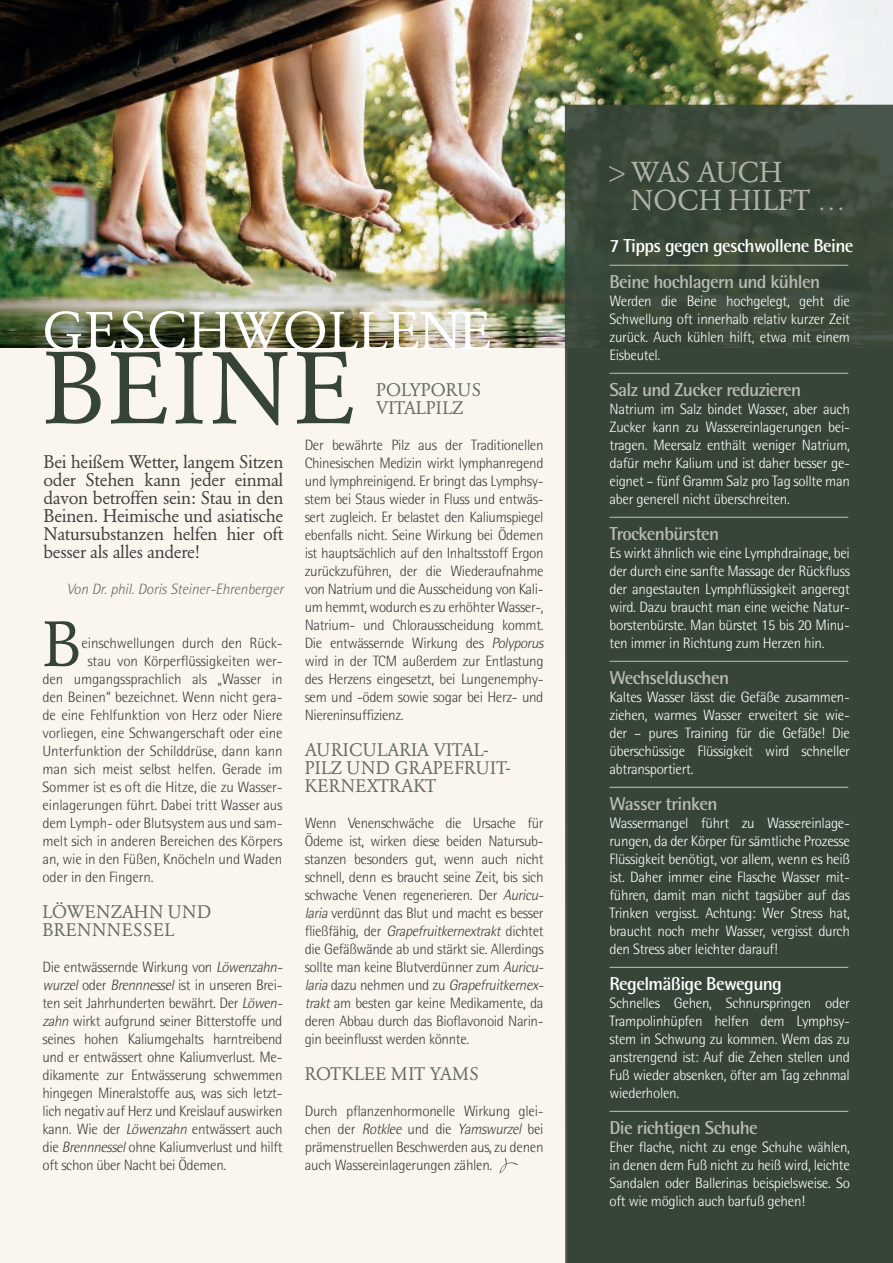
<style>
.page{position:relative;width:893px;height:1263px;background:#faf6ee}
.page>*{position:absolute;margin:0;border:0;box-sizing:border-box;transform-origin:0 0}
.t1{font:100.95px "Garamond BQ";letter-spacing:.03em;color:#364438}
.t2{font:63px "Garamond BQ";color:#364438}
.t3{font:53.1px "Garamond BQ";letter-spacing:-.01em;color:#fff}
.t4{font:28.5px/28.5px "Garamond BQ";color:#b1b2ac}
.t5{font:700 18.75px "AT Rotis Semi Sans";letter-spacing:-.035em;color:#babab5}
.t6{font:700 18.75px "AT Rotis Semi Sans";letter-spacing:-.035em;color:#fff}
.t7{font:18px/18px "Garamond BQ";letter-spacing:-.02em;color:#3e3e3f;text-align:justify}
.t8{font:18px/18px "Garamond BQ";letter-spacing:.01em;color:#646d61}
.t9{font:18px/18px "Garamond BQ";letter-spacing:-.01em;color:#646d61}
.t10{font:18px/18px "Garamond BQ";letter-spacing:.03em;color:#646d61}
.t11{font:300 15px/18px "AT Rotis Semi Sans";letter-spacing:-.025em;color:#3e3e3f}
.t12{font:300 15px/18px "AT Rotis Semi Sans";letter-spacing:-.02em;color:#fff;text-align:justify}
.t13{font:italic 300 15px "AT Rotis Semi Sans";letter-spacing:-.005em;color:#646d61}
.s1{font-style:italic}
.s2{font-size:22.5px}
</style>
<div class="page">
<img style="left:0;top:0;width:893px;height:347px">
<div style="left:565px;top:105px;width:328px;height:1158px;background:#364438"></div>
<hr style="left:609px;top:265px;width:239px;height:1px;background:#c0c1bd">
<hr style="left:609px;top:373px;width:239px;height:1px;background:#c0c1bd">
<hr style="left:609px;top:517px;width:239px;height:1px;background:#c0c1bd">
<hr style="left:609px;top:661px;width:239px;height:1px;background:#c0c1bd">
<hr style="left:609px;top:787px;width:239px;height:1px;background:#c0c1bd">
<hr style="left:609px;top:967px;width:239px;height:1px;background:#c0c1bd">
<hr style="left:609px;top:1111px;width:239px;height:1px;background:#c0c1bd">
<svg style="left:499px;top:1158px;width:19px;height:15px"></svg>
<h3 class="t3" style="left:43px;top:302px;width:450px">GESCHWOLLENE</h3>
<h1 class="t1" style="left:43px;top:334px;width:314px">BEINE</h1>
<p class="t9" style="left:376px;top:381px;width:106px">POLYPORUS<br>VITALPILZ</p>
<p class="t11" style="left:305px;top:437px;width:243px">Der bewährte Pilz aus der Traditionellen Chinesischen Medizin wirkt lymphanregend und lymphreinigend. Er bringt das Lymphsy&shy;stem bei Staus wieder in Fluss und entwäs&shy;sert zugleich. Er belastet den Kaliumspiegel ebenfalls nicht. Seine Wirkung bei Ödemen ist hauptsächlich auf den Inhaltsstoff Ergon zurückzuführen, der die Wiederaufnahme von Natrium und die Ausscheidung von Kali&shy;um hemmt, wodurch es zu erhöhter Wasser-, Natrium- und Chlorausscheidung kommt.<br>Die entwässernde Wirkung des <span class="s1">Polyporus </span>wird in der TCM außerdem zur Entlastung des Herzens eingesetzt, bei Lungenemphy&shy;sem und -ödem sowie sogar bei Herz- und Niereninsuffizienz.</p>
<p class="t8" style="left:305px;top:741px;width:207px">AURICULARIA VITAL-<br>PILZ UND GRAPEFRUIT-<br>KERNEXTRAKT</p>
<p class="t11" style="left:305px;top:815px;width:243px">Wenn Venenschwäche die Ursache für Ödeme ist, wirken diese beiden Natursub&shy;stanzen besonders gut, wenn auch nicht schnell, denn es braucht seine Zeit, bis sich schwache Venen regenerieren. Der <span class="s1">Auricu&shy;laria</span> verdünnt das Blut und macht es besser fl i e ß fä h i g , d e r <span class="s1">Grapefruitkernextrakt</span> d i c h t e t die Gefäßwände ab und stärkt sie. Allerdings sollte man keine Blutverdünner zum <span class="s1">Auricu&shy;laria</span> d a z u n e h m e n u n d z u <span class="s1">Grapefruitkernex&shy;trakt</span> am besten gar keine Medikamente, da deren Abbau durch das Bioflavonoid Narin&shy;gin beeinflusst werden könnte.</p>
<p class="t9" style="left:305px;top:1065px;width:175px">ROTKLEE MIT YAMS</p>
<p class="t11" style="left:305px;top:1103px;width:240px;text-align:justify">Durch pflanzenhormonelle Wirkung glei&shy;c h e n d e r <span class="s1">Rotklee</span> u n d d i e <span class="s1">Yamswurzel</span> b e i prämenstruellen Beschwerden aus, zu denen auch Wassereinlagerungen zählen.</p>
<p class="t7" style="left:44px;top:453px;width:241px">Bei heißem Wetter, langem Sitzen oder Stehen kann jeder einmal davon betroffen sein: Stau in den Beinen. Heimische und asiatische Natursubstanzen helfen hier oft besser als alles andere!</p>
<p class="t13" style="left:67px;top:583px;width:218px">Von Dr. phil. Doris Steiner-Ehrenberger</p>
<h2 class="t2" style="left:43px;top:610px;width:41px">B</h2>
<p class="t11" style="left:82px;top:635px;width:203px">einschwellungen durch den Rück-</p>
<p class="t11" style="left:88px;top:653px;width:197px">stau von Körperflüssigkeiten wer-</p>
<p class="t11" style="left:43px;top:671px;width:242px">den umgangssprachlich als „Wasser in</p>
<p class="t11" style="left:43px;top:689px;width:242px">den Beinen“ bezeichnet. Wenn nicht gera-</p>
<p class="t11" style="left:43px;top:707px;width:242px">de eine Fehlfunktion von Herz oder Niere</p>
<p class="t11" style="left:43px;top:725px;width:241px">vorliegen, eine Schwangerschaft oder eine</p>
<p class="t11" style="left:43px;top:743px;width:242px">Unterfunktion der Schilddrüse, dann kann</p>
<p class="t11" style="left:43px;top:761px;width:241px">man sich meist selbst helfen. Gerade im</p>
<p class="t11" style="left:43px;top:779px;width:242px">Sommer ist es oft die Hitze, die zu Wasser-</p>
<p class="t11" style="left:43px;top:797px;width:242px">einlagerungen führt. Dabei tritt Wasser aus</p>
<p class="t11" style="left:43px;top:815px;width:242px">dem Lymph- oder Blutsystem aus und sam-</p>
<p class="t11" style="left:43px;top:833px;width:241px">melt sich in anderen Bereichen des Körpers</p>
<p class="t11" style="left:43px;top:851px;width:241px">an, wie in den Füßen, Knöcheln und Waden</p>
<p class="t11" style="left:43px;top:869px;width:113px">oder in den Fingern.</p>
<p class="t10" style="left:43px;top:903px;width:170px">LÖWENZAHN UND<br>BRENNNESSEL</p>
<p class="t11" style="left:43px;top:959px;width:244px">Die entwässernde Wirkung von <span class="s1">Löwenzahn&shy;wurzel</span> oder <span class="s1">Brennnessel</span> ist in unseren Brei&shy;ten seit Jahrhunderten bewährt. Der <span class="s1">Löwen&shy;zahn</span> wirkt aufgrund seiner Bitterstoffe und seines hohen Kaliumgehalts harntreibend und er entwässert ohne Kaliumverlust. Me&shy;dikamente zur Entwässerung schwemmen hingegen Mineralstoffe aus, was sich letzt&shy;lich negativ auf Herz und Kreislauf auswirken kann. Wie der <span class="s1">Löwenzahn</span> entwässert auch die <span class="s1">Brennnessel</span>ohne Kaliumverlust und hilft oft schon über Nacht bei Ödemen.</p>
<h3 class="t4" style="left:631px;top:158px;width:216px;text-indent:-21px"><span class="s2">&gt;</span> WAS AUCH<br>NOCH HILFT …</h3>
<p class="t6" style="left:609px;top:239px;width:246px">7 Tipps gegen geschwollene Beine</p>
<p class="t5" style="left:609px;top:275px;width:212px">Beine hochlagern und kühlen</p>
<p class="t12" style="left:609px;top:293px;width:242px">Werden die Beine hochgelegt, geht die Schwellung oft innerhalb relativ kurzer Zeit zurück. Auch kühlen hilft, etwa mit einem Eisbeutel.</p>
<p class="t5" style="left:609px;top:383px;width:193px">Salz und Zucker reduzieren</p>
<p class="t12" style="left:609px;top:401px;width:242px">Natrium im Salz bindet Wasser, aber auch Zucker kann zu Wassereinlagerungen bei&shy;tragen. Meersalz enthält weniger Natrium, dafür mehr Kalium und ist daher besser ge&shy;eignet – fünf Gramm Salz pro Tag sollte man aber generell nicht überschreiten.</p>
<p class="t5" style="left:609px;top:527px;width:111px">Trockenbürsten</p>
<p class="t12" style="left:609px;top:545px;width:242px">Es wirkt ähnlich wie eine Lymphdrainage, bei der durch eine sanfte Massage der Rückfluss der angestauten Lymphflüssigkeit angeregt wird. Dazu braucht man eine weiche Natur&shy;borstenbürste. Man bürstet 15 bis 20 Minu&shy;ten immer in Richtung zum Herzen hin.</p>
<p class="t5" style="left:609px;top:671px;width:121px">Wechselduschen</p>
<p class="t12" style="left:609px;top:689px;width:242px">Kaltes Wasser lässt die Gefäße zusammen&shy;ziehen, warmes Wasser erweitert sie wie&shy;der – pures Training für die Gefäße! Die überschüssige Flüssigkeit wird schneller abtransportiert.</p>
<p class="t5" style="left:609px;top:797px;width:110px">Wasser trinken</p>
<p class="t12" style="left:609px;top:815px;width:242px">Wassermangel führt zu Wassereinlage&shy;rungen, da der Körper für sämtliche Prozesse Flüssigkeit benötigt, vor allem, wenn es heiß ist. Daher immer eine Flasche Wasser mit&shy;führen, damit man nicht tagsüber auf das Trinken vergisst. Achtung: Wer Stress hat, braucht noch mehr Wasser, vergisst durch den Stress aber leichter darauf!</p>
<p class="t6" style="left:609px;top:977px;width:174px">Regelmäßige Bewegung</p>
<p class="t12" style="left:609px;top:995px;width:242px">Schnelles Gehen, Schnurspringen oder Trampolinhüpfen helfen dem Lymphsy&shy;stem in Schwung zu kommen. Wem das zu anstrengend ist: Auf die Zehen stellen und Fuß wieder absenken, öfter am Tag zehnmal wiederholen.</p>
<p class="t5" style="left:609px;top:1121px;width:150px">Die richtigen Schuhe</p>
<p class="t12" style="left:609px;top:1139px;width:242px">Eher flache, nicht zu enge Schuhe wählen, in denen dem Fuß nicht zu heiß wird, leichte Sandalen oder Ballerinas beispielsweise. So oft wie möglich auch barfuß gehen!</p>
</div>
